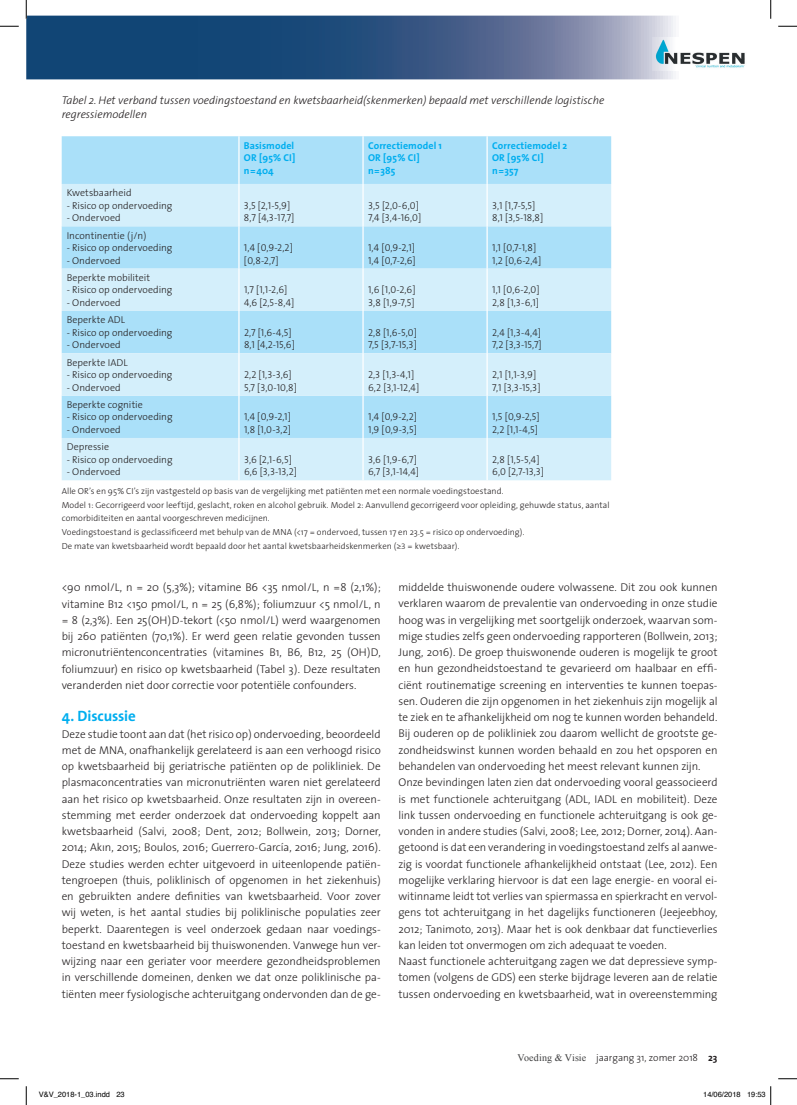
<style>
.page{position:relative;width:797px;height:1105px;background:#fff}
.page>*{position:absolute;margin:0;border:0;box-sizing:border-box;transform-origin:0 0}
.t1{font:700 15px "The Sans";letter-spacing:-.01em;color:#00aeef}
.t2{font:300 11.25px/16.2px "The Sans";letter-spacing:-.005em;color:#231f20;text-align:justify}
.t3{font:italic 300 11.25px/13.8px "The Sans";color:#231f20}
.t4{font:10px/12.5px "The Sans Light Caps";letter-spacing:-.01em;color:#231f20}
.t5{font:300 10px "The Sans";letter-spacing:.005em;color:#231f20}
.t6{font:700 10px/12.5px "The Sans";letter-spacing:.01em;color:#00aeef}
.t7{font:300 8.75px/13.8px "The Sans";letter-spacing:.005em;color:#231f20}
.t8{font:7.5px "Helvetica";color:#000}
.s1{font-family:"Calibri"}
.s2{font-family:"Times New Roman";font-weight:400;color:#3e3e3f}
.s3{font-weight:700}
</style>
<div class="page">
<div style="left:62px;top:136px;width:549px;height:48px;background:#aae0f9"></div>
<svg style="left:62px;top:184px;width:549px;height:296px;background:#c2e8fa"></svg>
<hr style="left:238px;top:136px;width:1px;height:48px;background:#fff">
<hr style="left:362px;top:136px;width:1px;height:48px;background:#fff">
<hr style="left:486px;top:136px;width:2px;height:48px;background:#fff">
<hr style="left:238px;top:184px;width:1px;height:42px;background:#fff">
<hr style="left:362px;top:184px;width:1px;height:42px;background:#fff">
<hr style="left:486px;top:184px;width:2px;height:42px;background:#fff">
<hr style="left:238px;top:226px;width:1px;height:43px;background:#fff">
<hr style="left:362px;top:226px;width:1px;height:43px;background:#fff">
<hr style="left:486px;top:226px;width:2px;height:43px;background:#fff">
<hr style="left:238px;top:269px;width:1px;height:42px;background:#fff">
<hr style="left:362px;top:269px;width:1px;height:42px;background:#fff">
<hr style="left:486px;top:269px;width:2px;height:42px;background:#fff">
<hr style="left:238px;top:311px;width:1px;height:42px;background:#fff">
<hr style="left:362px;top:311px;width:1px;height:42px;background:#fff">
<hr style="left:486px;top:311px;width:2px;height:42px;background:#fff">
<hr style="left:238px;top:353px;width:1px;height:43px;background:#fff">
<hr style="left:362px;top:353px;width:1px;height:43px;background:#fff">
<hr style="left:486px;top:353px;width:2px;height:43px;background:#fff">
<hr style="left:238px;top:396px;width:1px;height:42px;background:#fff">
<hr style="left:362px;top:396px;width:1px;height:42px;background:#fff">
<hr style="left:486px;top:396px;width:2px;height:42px;background:#fff">
<hr style="left:238px;top:438px;width:1px;height:42px;background:#fff">
<hr style="left:362px;top:438px;width:1px;height:42px;background:#fff">
<hr style="left:486px;top:438px;width:2px;height:42px;background:#fff">
<svg style="left:26px;top:16px;width:650px;height:63px;background:#3b5e88"></svg>
<img style="left:652px;top:38px;width:93px;height:32px">
<svg style="left:0;top:25px;width:19px;height:2px"></svg>
<svg style="left:778px;top:25px;width:19px;height:2px"></svg>
<svg style="left:0;top:1078px;width:19px;height:1px"></svg>
<svg style="left:778px;top:1078px;width:19px;height:1px"></svg>
<svg style="left:25px;top:0;width:2px;height:19px"></svg>
<svg style="left:25px;top:1086px;width:2px;height:19px"></svg>
<svg style="left:770px;top:0;width:1px;height:19px"></svg>
<svg style="left:770px;top:1086px;width:1px;height:19px"></svg>
<p class="t3" style="left:62px;top:93px;width:544px">Tabel 2. Het verband tussen voedingstoestand en kwetsbaarheid(skenmerken) bepaald met verschillende logistische regressiemodellen</p>
<p class="t6" style="left:244px;top:139px;width:53px">Basismodel<br>OR [95% CI] n=404</p>
<p class="t6" style="left:368px;top:139px;width:75px">Correctiemodel 1<br>OR [95% CI] n=385</p>
<p class="t6" style="left:492px;top:139px;width:77px">Correctiemodel 2<br>OR [95% CI] n=357</p>
<p class="t5" style="left:67px;top:185px;width:66px">Kwetsbaarheid</p>
<p class="t5" style="left:67px;top:197px;width:107px">- Risico op ondervoeding</p>
<p class="t5" style="left:67px;top:210px;width:55px">- Ondervoed</p>
<p class="t4" style="left:244px;top:199px;width:52px">3,5 [2,1-5,9]<br>8,7 [4,3-17,7]</p>
<p class="t4" style="left:368px;top:199px;width:55px">3,5 [2,0-6,0]<br>7,4 [3,4-16,0]</p>
<p class="t4" style="left:492px;top:199px;width:53px">3,1 [1,7-5,5]<br>8,1 [3,5-18,8]</p>
<p class="t5" style="left:67px;top:227px;width:81px">Incontinentie (j/n)</p>
<p class="t5" style="left:67px;top:239px;width:107px">- Risico op ondervoeding</p>
<p class="t5" style="left:67px;top:252px;width:55px">- Ondervoed</p>
<p class="t5" style="left:67px;top:269px;width:85px">Beperkte mobiliteit</p>
<p class="t5" style="left:67px;top:282px;width:107px">- Risico op ondervoeding</p>
<p class="t5" style="left:67px;top:294px;width:55px">- Ondervoed</p>
<p class="t5" style="left:67px;top:312px;width:60px">Beperkte ADL</p>
<p class="t5" style="left:67px;top:324px;width:107px">- Risico op ondervoeding</p>
<p class="t5" style="left:67px;top:337px;width:55px">- Ondervoed</p>
<p class="t5" style="left:67px;top:354px;width:63px">Beperkte IADL</p>
<p class="t5" style="left:67px;top:366px;width:107px">- Risico op ondervoeding</p>
<p class="t5" style="left:67px;top:379px;width:55px">- Ondervoed</p>
<p class="t5" style="left:67px;top:396px;width:78px">Beperkte cognitie</p>
<p class="t5" style="left:67px;top:409px;width:107px">- Risico op ondervoeding</p>
<p class="t5" style="left:67px;top:421px;width:55px">- Ondervoed</p>
<p class="t4" style="left:244px;top:241px;width:50px">1,4 [0,9-2,2] [0,8-2,7]</p>
<p class="t4" style="left:368px;top:241px;width:49px">1,4 [0,9-2,1]<br>1,4 [0,7-2,6]</p>
<p class="t4" style="left:492px;top:241px;width:51px">1,1 [0,7-1,8]<br>1,2 [0,6-2,4]</p>
<p class="t4" style="left:244px;top:283px;width:52px">1,7 [1,1-2,6]<br>4,6 [2,5-8,4]</p>
<p class="t4" style="left:368px;top:283px;width:49px">1,6 [1,0-2,6]<br>3,8 [1,9-7,5]</p>
<p class="t4" style="left:492px;top:283px;width:49px">1,1 [0,6-2,0]<br>2,8 [1,3-6,1]</p>
<p class="t4" style="left:244px;top:326px;width:52px">2,7 [1,6-4,5]<br>8,1 [4,2-15,6]</p>
<p class="t4" style="left:368px;top:326px;width:51px">2,8 [1,6-5,0]<br>7,5 [3,7-15,3]</p>
<p class="t4" style="left:492px;top:326px;width:51px">2,4 [1,3-4,4]<br>7,2 [3,3-15,7]</p>
<p class="t4" style="left:244px;top:368px;width:54px">2,2 [1,3-3,6]<br>5,7 [3,0-10,8]</p>
<p class="t4" style="left:368px;top:368px;width:53px">2,3 [1,3-4,1]<br>6,2 [3,1-12,4]</p>
<p class="t4" style="left:492px;top:368px;width:50px">2,1 [1,1-3,9]<br>7,1 [3,3-15,3]</p>
<p class="t4" style="left:244px;top:410px;width:49px">1,4 [0,9-2,1]<br>1,8 [1,0-3,2]</p>
<p class="t4" style="left:368px;top:410px;width:50px">1,4 [0,9-2,2]<br>1,9 [0,9-3,5]</p>
<p class="t4" style="left:492px;top:410px;width:49px">1,5 [0,9-2,5]<br>2,2 [1,1-4,5]</p>
<p class="t5" style="left:67px;top:439px;width:44px">Depressie</p>
<p class="t5" style="left:67px;top:451px;width:107px">- Risico op ondervoeding</p>
<p class="t5" style="left:67px;top:464px;width:55px">- Ondervoed</p>
<p class="t4" style="left:244px;top:453px;width:54px">3,6 [2,1-6,5]<br>6,6 [3,3-13,2]</p>
<p class="t4" style="left:368px;top:453px;width:52px">3,6 [1,9-6,7]<br>6,7 [3,1-14,4]</p>
<p class="t4" style="left:492px;top:453px;width:53px">2,8 [1,5-5,4]<br>6,0 [2,7-13,3]</p>
<p class="t7" style="left:62px;top:484px;width:549px">Alle OR’s en 95% CI’s zijn vastgesteld op basis van de vergelijking met patiënten met een normale voedingstoestand.<br>Model 1: Gecorrigeerd voor leeftijd, geslacht, roken en alcohol gebruik. Model 2: Aanvullend gecorrigeerd voor opleiding, gehuwde status, aantal comorbiditeiten en aantal voorgeschreven medicijnen.<br>Voedingstoestand is geclassificeerd met behulp van de MNA (&lt;17 = ondervoed, tussen 17 en 23.5 = risico op ondervoeding).<br>De mate van kwetsbaarheid wordt bepaald door het aantal kwetsbaarheidskenmerken (<span class="s1">≥3</span> = kwetsbaar).</p>
<p class="t2" style="left:62px;top:579px;width:320px">&lt;90 nmol/L, n = 20 (5,3%); vitamine B6 &lt;35 nmol/L, n =8 (2,1%); vitamine B12 &lt;150 pmol/L, n = 25 (6,8%); foliumzuur &lt;5 nmol/L, n = 8 (2,3%). Een 25(OH)D-tekort (&lt;50 nmol/L) werd waargenomen bij 260 patiënten (70,1%). Er werd geen relatie gevonden tussen micronutriëntenconcentraties (vitamines B1, B6, B12, 25 (OH)D, foliumzuur) en risico op kwetsbaarheid (Tabel 3). Deze resultaten veranderden niet door correctie voor potentiële confounders.</p>
<h1 class="t1" style="left:62px;top:704px;width:76px">4. Discussie</h1>
<p class="t2" style="left:62px;top:725px;width:320px">Deze studie toont aan dat (het risico op) ondervoeding, beoordeeld met de MNA, onafhankelijk gerelateerd is aan een verhoogd risico op kwetsbaarheid bij geriatrische patiënten op de polikliniek. De plasmaconcentraties van micronutriënten waren niet gerelateerd aan het risico op kwetsbaarheid. Onze resultaten zijn in overeen&shy;stemming met eerder onderzoek dat ondervoeding koppelt aan kwetsbaarheid (Salvi, 2008; Dent, 2012; Bollwein, 2013; Dorner, 2014; Akın, 2015; Boulos, 2016; Guerrero-García, 2016; Jung, 2016).<br>Deze studies werden echter uitgevoerd in uiteenlopende patiën&shy;tengroepen (thuis, poliklinisch of opgenomen in het ziekenhuis) en gebruikten andere definities van kwetsbaarheid. Voor zover wij weten, is het aantal studies bij poliklinische populaties zeer beperkt. Daarentegen is veel onderzoek gedaan naar voedings&shy;toestand en kwetsbaarheid bij thuiswonenden. Vanwege hun ver&shy;wijzing naar een geriater voor meerdere gezondheidsproblemen in verschillende domeinen, denken we dat onze poliklinische pa&shy;tiënten meer fysiologische achteruitgang ondervonden dan de ge-</p>
<p class="t2" style="left:398px;top:579px;width:320px;text-align:left">middelde thuiswonende oudere volwassene. Dit zou ook kunnen verklaren waarom de prevalentie van ondervoeding in onze studie hoog was in vergelijking met soortgelijk onderzoek, waarvan som&shy;mige studies zelfs geen ondervoeding rapporteren (Bollwein, 2013; Jung, 2016). De groep thuiswonende ouderen is mogelijk te groot en hun gezondheidstoestand te gevarieerd om haalbaar en effi&shy;ciënt routinematige screening en interventies te kunnen toepas&shy;sen. Ouderen die zijn opgenomen in het ziekenhuis zijn mogelijk al te ziek en te afhankelijkheid om nog te kunnen worden behandeld.<br>Bij ouderen op de polikliniek zou daarom wellicht de grootste ge&shy;zondheidswinst kunnen worden behaald en zou het opsporen en behandelen van ondervoeding het meest relevant kunnen zijn.<br>Onze bevindingen laten zien dat ondervoeding vooral geassocieerd is met functionele achteruitgang (ADL, IADL en mobiliteit). Deze link tussen ondervoeding en functionele achteruitgang is ook ge&shy;vonden in andere studies (Salvi, 2008; Lee, 2012; Dorner, 2014). Aan&shy;getoond is dat een verandering in voedingstoestand zelfs al aanwe&shy;zig is voordat functionele afhankelijkheid ontstaat (Lee, 2012). Een mogelijke verklaring hiervoor is dat een lage energie- en vooral ei&shy;witinname leidt tot verlies van spiermassa en spierkracht en vervol&shy;gens tot achteruitgang in het dagelijks functioneren (Jeejeebhoy, 2012; Tanimoto, 2013). Maar het is ook denkbaar dat functieverlies kan leiden tot onvermogen om zich adequaat te voeden.<br>Naast functionele achteruitgang zagen we dat depressieve symp&shy;tomen (volgens de GDS) een sterke bijdrage leveren aan de relatie tussen ondervoeding en kwetsbaarheid, wat in overeenstemming</p>
<p class="t5" style="left:517px;top:1049px;width:202px"><span class="s2">Voeding &amp; Visie</span> jaargang 31, zomer 2018 <span class="s3">23</span></p>
<p class="t8" style="left:39px;top:1089px;width:87px">V&amp;V_2018-1_03.indd 23</p>
<p class="t8" style="left:703px;top:1089px;width:64px">14/06/2018 19:53</p>
</div>
